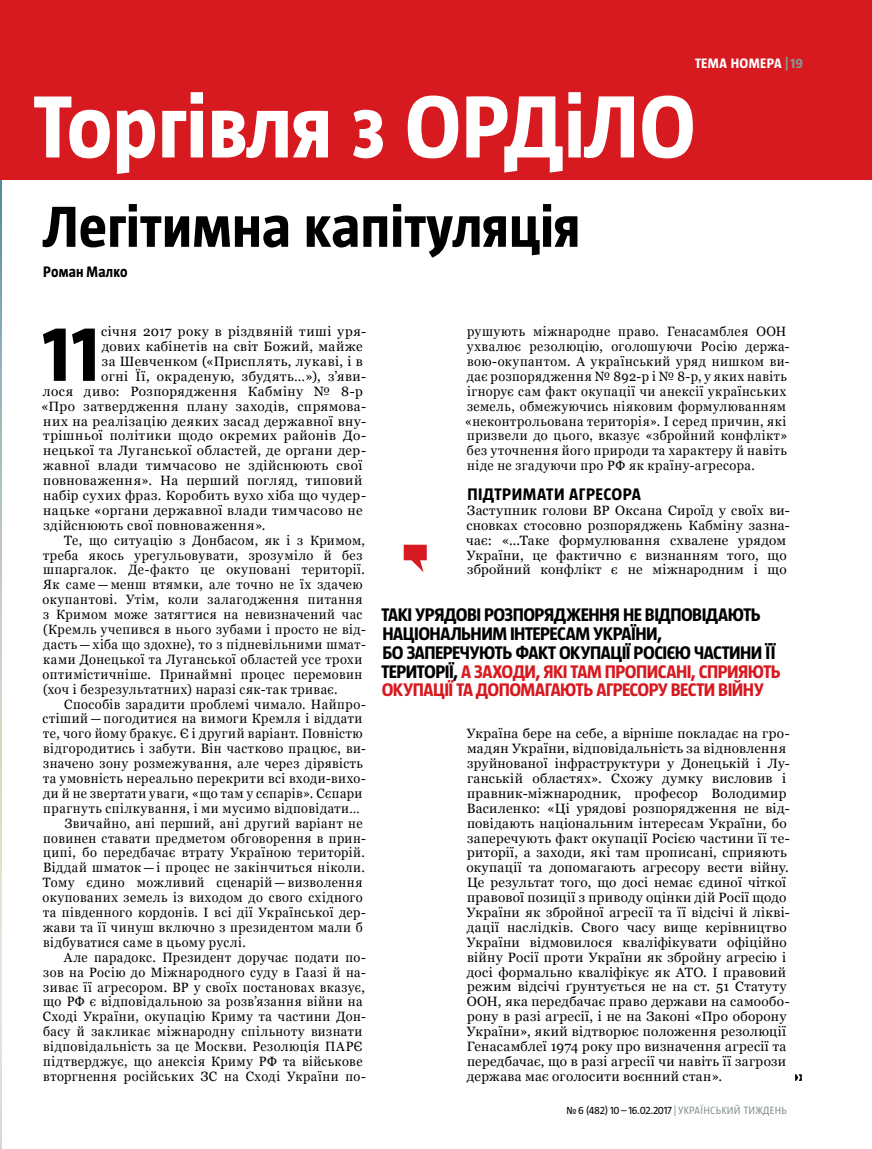
<style>
.page{position:relative;width:872px;height:1149px;background:#fff}
.page>*{position:absolute;margin:0;border:0;box-sizing:border-box;transform-origin:0 0}
.t1{font:700 87px "UT Magazine";color:#fff}
.t2{font:700 77.25px "UT Magazine";color:#000}
.t3{font:700 57px "UT Magazine";color:#000}
.t4{font:700 18px/18.8px "UT Magazine";letter-spacing:-.03em;color:#000}
.t5{font:700 16.5px "UT Magazine";letter-spacing:.03em;color:#000}
.t6{font:700 15px "UT Magazine";letter-spacing:.01em;color:#000;scale:.94 1}
.t7{font:13.5px/14.9px "Georgia";letter-spacing:.035em;color:#000;scale:.95 1}
.t8{font:13.5px/14.9px "Georgia";letter-spacing:.035em;color:#000}
.t9{font:700 13.5px "UT Magazine";letter-spacing:.03em;color:#fff}
.t10{font:10.5px "UT Magazine";letter-spacing:.03em;color:#000}
.s1{color:#889691}
.s2{color:#d71920}
</style>
<div class="page">
<svg style="left:795px;top:1074px;width:6px;height:6px"></svg>
<img style="left:0;top:180px;width:1px;height:968px">
<svg style="left:404px;top:544px;width:23px;height:28px"></svg>
<div style="left:0;top:0;width:872px;height:180px;background:#d71920"></div>
<p class="t9" style="left:695px;top:56px;width:109px">ТЕМА НОМЕРА <span class="s1">|19</span></p>
<h1 class="t1" style="left:34px;top:80px;width:664px">Торгівля з ОРДіЛО</h1>
<h3 class="t3" style="left:43px;top:196px;width:538px">Легітимна капітуляція</h3>
<p class="t6" style="left:43px;top:263px;width:91px">Роман Малко</p>
<h2 class="t2" style="left:43px;top:311px;width:58px">11</h2>
<p class="t8" style="left:101px;top:324px;width:266px">січня 2017 року в різдвяній тиші уря-</p>
<p class="t8" style="left:102px;top:339px;width:262px">дових кабінетів на світ Божий, майже</p>
<p class="t8" style="left:102px;top:354px;width:262px">за Шевченком («Присплять, лукаві, і в</p>
<p class="t8" style="left:101px;top:369px;width:265px">огні Її, окраденую, збудять…»), з’яви-</p>
<p class="t8" style="left:43px;top:384px;width:321px">лося диво: Розпорядження Кабміну № 8-р</p>
<p class="t8" style="left:41px;top:398px;width:326px">«Про затвердження плану заходів, спрямова-</p>
<p class="t8" style="left:43px;top:413px;width:324px">них на реалізацію деяких засад державної вну-</p>
<p class="t8" style="left:43px;top:428px;width:324px">трішньої політики щодо окремих районів До-</p>
<p class="t8" style="left:43px;top:443px;width:324px">нецької та Луганської областей, де органи дер-</p>
<p class="t8" style="left:43px;top:458px;width:320px">жавної влади тимчасово не здійснюють свої</p>
<p class="t8" style="left:43px;top:473px;width:320px">повноваження». На перший погляд, типовий</p>
<p class="t8" style="left:43px;top:488px;width:324px">набір сухих фраз. Коробить вухо хіба що чудер-</p>
<p class="t8" style="left:43px;top:503px;width:321px">нацьке «органи державної влади тимчасово не</p>
<p class="t8" style="left:43px;top:518px;width:224px">здійснюють свої повноваження».</p>
<p class="t7" style="left:64px;top:532px;width:318px">Те, що ситуацію з Донбасом, як і з Кримом,</p>
<p class="t7" style="left:43px;top:547px;width:338px">треба якось урегульовувати, зрозуміло й без</p>
<p class="t7" style="left:43px;top:562px;width:340px">шпаргалок. Де-факто це окуповані території.</p>
<p class="t7" style="left:43px;top:577px;width:338px">Як саме — менш втямки, але точно не їх здачею</p>
<p class="t7" style="left:43px;top:592px;width:338px">окупантові. Утім, коли залагодження питання</p>
<p class="t7" style="left:43px;top:607px;width:337px">з Кримом може затягтися на невизначений час</p>
<p class="t7" style="left:43px;top:622px;width:341px">(Кремль учепився в нього зубами і просто не від-</p>
<p class="t7" style="left:43px;top:637px;width:341px">дасть — хіба що здохне), то з підневільними шмат-</p>
<p class="t7" style="left:43px;top:652px;width:337px">ками Донецької та Луганської областей усе трохи</p>
<p class="t7" style="left:43px;top:666px;width:338px">оптимістичніше. Принаймні процес перемовин</p>
<p class="t7" style="left:43px;top:681px;width:311px">(хоч і безрезультатних) наразі сяк-так триває.</p>
<p class="t7" style="left:64px;top:696px;width:319px">Способів зарадити проблемі чимало. Найпро-</p>
<p class="t7" style="left:43px;top:711px;width:338px">стіший — погодитися на вимоги Кремля і віддати</p>
<p class="t7" style="left:43px;top:726px;width:338px">те, чого йому бракує. Є і другий варіант. Повністю</p>
<p class="t7" style="left:43px;top:741px;width:341px">відгородитись і забути. Він частково працює, ви-</p>
<p class="t7" style="left:43px;top:756px;width:338px">значено зону розмежування, але через дірявість</p>
<p class="t7" style="left:43px;top:771px;width:341px">та умовність нереально перекрити всі входи-вихо-</p>
<p class="t7" style="left:43px;top:785px;width:337px">ди й не звертати уваги, «що там у сєпарів». Сєпари</p>
<p class="t7" style="left:43px;top:800px;width:335px">прагнуть спілкування, і ми мусимо відповідати…</p>
<p class="t7" style="left:65px;top:815px;width:315px">Звичайно, ані перший, ані другий варіант не</p>
<p class="t7" style="left:43px;top:830px;width:341px">повинен ставати предметом обговорення в прин-</p>
<p class="t7" style="left:43px;top:845px;width:340px">ципі, бо передбачає втрату Україною територій.</p>
<p class="t7" style="left:43px;top:860px;width:340px">Віддай шматок — і процес не закінчиться ніколи.</p>
<p class="t7" style="left:43px;top:875px;width:338px">Тому єдино можливий сценарій — визволення</p>
<p class="t7" style="left:43px;top:890px;width:338px">окупованих земель із виходом до свого східного</p>
<p class="t7" style="left:43px;top:904px;width:341px">та південного кордонів. І всі дії Української дер-</p>
<p class="t7" style="left:43px;top:919px;width:338px">жави та її чинуш включно з президентом мали б</p>
<p class="t7" style="left:43px;top:934px;width:215px">відбуватися саме в цьому руслі.</p>
<p class="t7" style="left:64px;top:949px;width:319px">Але парадокс. Президент доручає подати по-</p>
<p class="t7" style="left:43px;top:964px;width:341px">зов на Росію до Міжнародного суду в Гаазі й на-</p>
<p class="t7" style="left:43px;top:979px;width:340px">зиває її агресором. ВР у своїх постановах вказує,</p>
<p class="t7" style="left:43px;top:994px;width:338px">що РФ є відповідальною за розв’язання війни на</p>
<p class="t7" style="left:43px;top:1009px;width:341px">Сході України, окупацію Криму та частини Дон-</p>
<p class="t7" style="left:43px;top:1024px;width:337px">басу й закликає міжнародну спільноту визнати</p>
<p class="t7" style="left:43px;top:1038px;width:337px">відповідальність за це Москви. Резолюція ПАРЄ</p>
<p class="t7" style="left:43px;top:1053px;width:337px">підтверджує, що анексія Криму РФ та військове</p>
<p class="t7" style="left:43px;top:1068px;width:341px">вторгнення російських ЗС на Сході України по-</p>
<p class="t7" style="left:465px;top:324px;width:343px">рушують міжнародне право. Генасамблея ООН ухвалює резолюцію, оголошуючи Росію держа&shy;вою-окупантом. А український уряд нишком ви&shy;дає розпорядження № 892-р і № 8-р, у яких навіть ігнорує сам факт окупації чи анексії українських земель, обмежуючись ніяковим формулюванням «неконтрольована територія». І серед причин, які призвели до цього, вказує «збройний конфлікт» без уточнення його природи та характеру й навіть ніде не згадуючи про РФ як країну-агресора.</p>
<p class="t5" style="left:467px;top:485px;width:175px">ПІДТРИМАТИ АГРЕСОРА</p>
<p class="t8" style="left:466px;top:503px;width:325px">Заступник голови ВР Оксана Сироїд у своїх ви&shy;сновках стосовно розпоряджень Кабміну зазна&shy;чає: «...Таке формулювання схвалене урядом України, це фактично є визнанням того, що збройний конфлікт є не міжнародним і що</p>
<h3 class="t4" style="left:381px;top:605px;width:401px">ТАКІ УРЯДОВІ РОЗПОРЯДЖЕННЯ НЕ ВІДПОВІДАЮТЬ НАЦІОНАЛЬНИМ ІНТЕРЕСАМ УКРАЇНИ,<br>БО ЗАПЕРЕЧУЮТЬ ФАКТ ОКУПАЦІЇ РОСІЄЮ ЧАСТИНИ ЇЇ ТЕРИТОРІЇ, <span class="s2">А ЗАХОДИ, ЯКІ ТАМ ПРОПИСАНІ, СПРИЯЮТЬ ОКУПАЦІЇ ТА ДОПОМАГАЮТЬ АГРЕСОРУ ВЕСТИ ВІЙНУ</span></h3>
<p class="t8" style="left:466px;top:726px;width:325px">Україна бере на себе, а вірніше покладає на гро&shy;мадян України, відповідальність за відновлення зруйнованої інфраструктури у Донецькій і Лу&shy;ганській областях». Схожу думку висловив і правник-міжнародник, професор Володимир Василенко: «Ці урядові розпорядження не від&shy;повідають національним інтересам України, бо заперечують факт окупації Росією частини її те&shy;риторії, а заходи, які там прописані, сприяють окупації та допомагають агресору вести війну.<br>Це результат того, що досі немає єдиної чіткої правової позиції з приводу оцінки дій Росії щодо України як збройної агресії та її відсічі й лікві&shy;дації наслідків. Свого часу вище керівництво України відмовилося кваліфікувати офіційно війну Росії проти України як збройну агресію і досі формально кваліфікує як АТО. І правовий режим відсічі ґрунтується не на ст. 51 Статуту ООН, яка передбачає право держави на самообо&shy;рону в разі агресії, і не на Законі «Про оборону України», який відтворює положення резолюції Генасамблеї 1974 року про визначення агресії та передбачає, що в разі агресії чи навіть її загрози держава має оголосити воєнний стан».</p>
<p class="t10" style="left:566px;top:1104px;width:222px">№ 6 (482) 10 – 16.02.2017 <span class="s1">| УКРАЇНСЬКИЙ ТИЖДЕНЬ</span></p>
</div>
